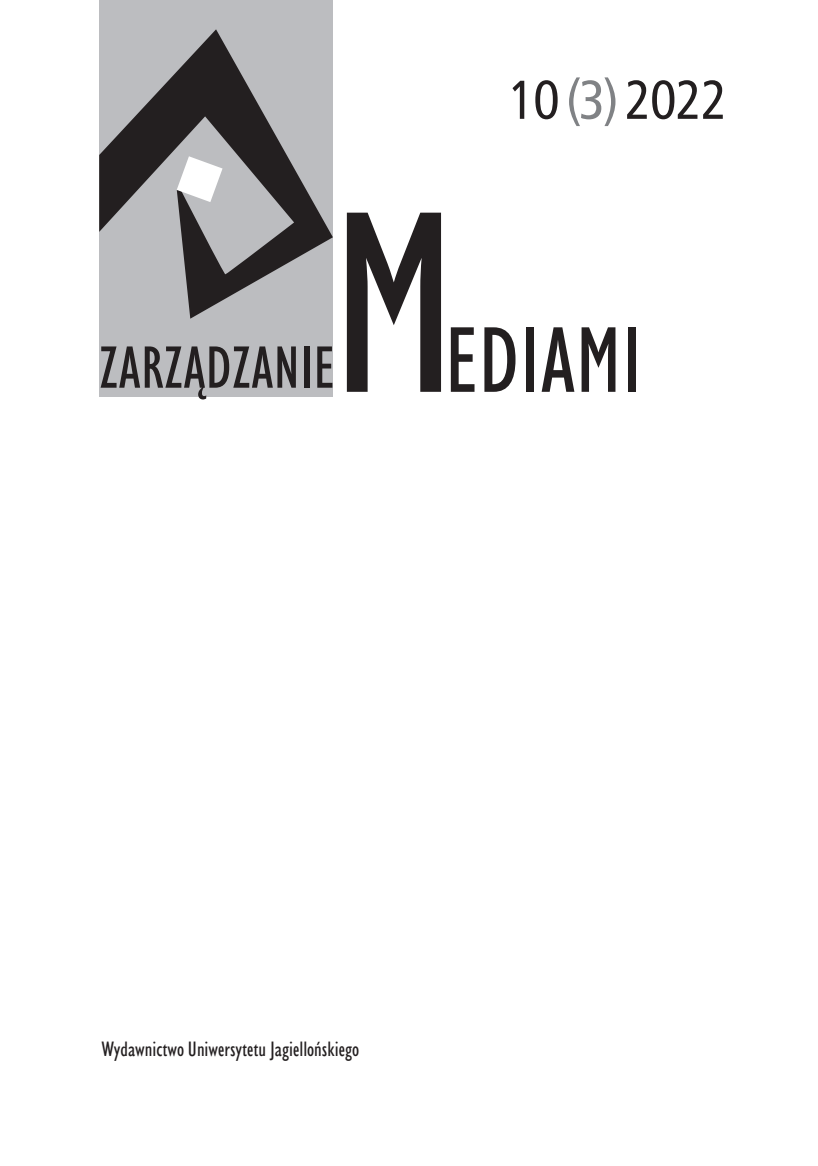
<style>
.page{position:relative;width:818px;height:1166px;background:#fff}
.page>*{position:absolute;margin:0;border:0;box-sizing:border-box;transform-origin:0 0}
.t1{font:262.15px "Humanst 521 Cn EU";color:#231f20}
.t2{font:94.33px "Humanst 521 Cn EU";color:#231f20}
.t3{font:60.38px "Humanst 521 Cn EU";color:#231f20}
.t4{font:54.77px "Humnst 777 Cn EU";letter-spacing:-.03em;color:#231f20}
.t5{font:21px "Humanst 521 Cn EU";color:#231f20}
.s1{color:#808285}
</style>
<div class="page">
<div style="left:99px;top:0;width:234px;height:396px;background:#bcbdc0"></div>
<svg style="left:99px;top:29px;width:234px;height:290px"></svg>
<svg style="left:177px;top:156px;width:46px;height:46px"></svg>
<p class="t4" style="left:508px;top:66px;width:221px">10<span class="s1">(3)</span> 2022</p>
<p class="t3" style="left:99px;top:332px;width:238px">ZARZĄDZANIE</p>
<p class="t1" style="left:330px;top:152px;width:129px">M</p>
<p class="t2" style="left:445px;top:305px;width:200px">EDIAMI</p>
<p class="t5" style="left:101px;top:1037px;width:259px">Wydawnictwo Uniwersytetu Jagiellońskiego</p>
</div>
